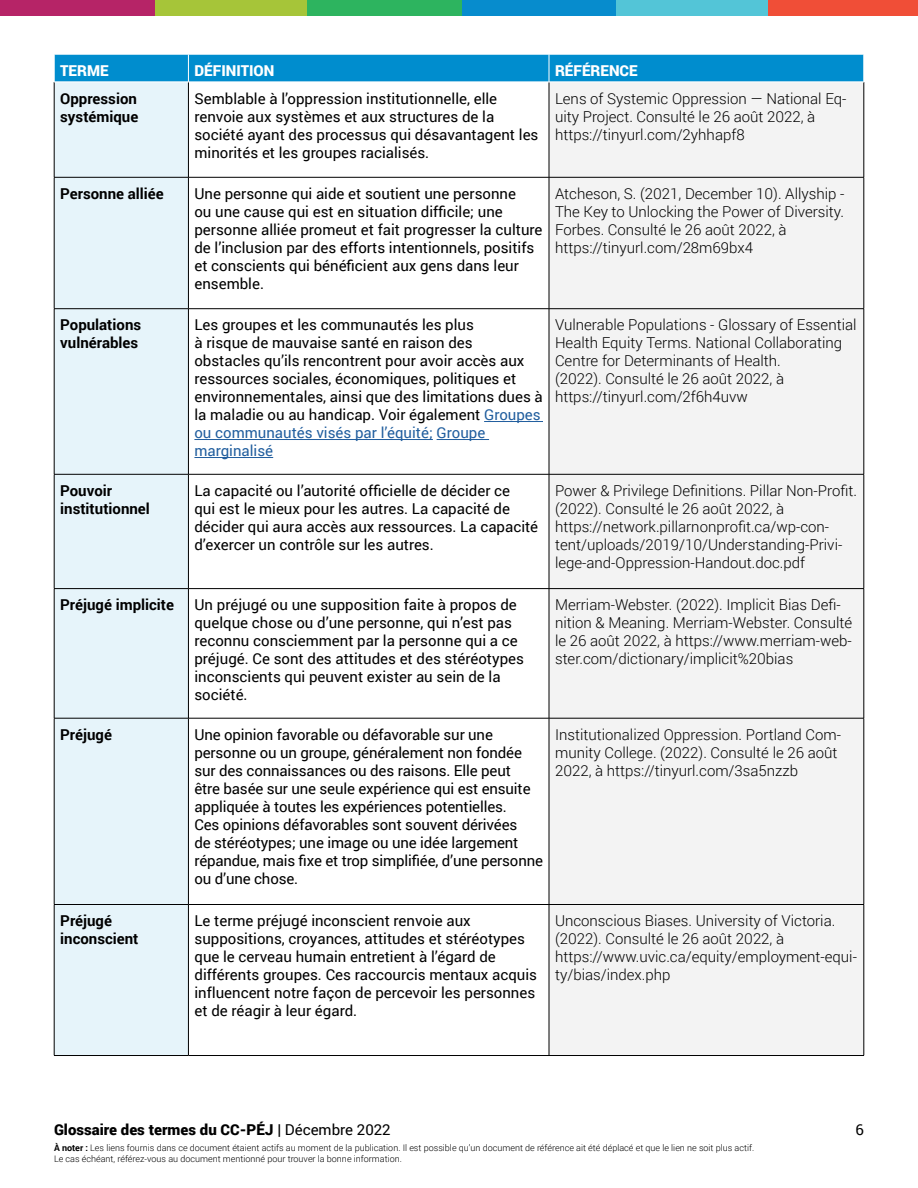
<style>
.page{position:relative;width:918px;height:1188px;background:#fff}
.page>*{position:absolute;margin:0;border:0;box-sizing:border-box;transform-origin:0 0}
.t1{font:15px/18px "Roboto";color:#000}
.t2{font:300 15px/18px "Roboto";color:#000}
.t3{font:700 15px/18px "Roboto";color:#000}
.t4{font:900 15px "Roboto";color:#000}
.t5{font:900 15px "Roboto";color:#fff}
.t6{font:300 9px/10.8px "Roboto";color:#000}
.s1{color:#215e9e}
.s2{font-weight:400}
.s3{font-weight:700}
</style>
<div class="page">
<div style="left:616px;top:0;width:155px;height:15px;background:#53c5d7"></div>
<div style="left:768px;top:0;width:150px;height:15px;background:#f04e37"></div>
<div style="left:461px;top:0;width:155px;height:15px;background:#078ccd"></div>
<div style="left:155px;top:0;width:154px;height:15px;background:#a6c539"></div>
<div style="left:307px;top:0;width:154px;height:15px;background:#2db45f"></div>
<div style="left:0;top:0;width:155px;height:15px;background:#b62467"></div>
<div style="left:55px;top:83px;width:133px;height:972px;background:#e6f4fa"></div>
<div style="left:550px;top:83px;width:314px;height:972px;background:#f3f3f3"></div>
<hr style="left:54px;top:177px;width:134px;height:1px;background:#000">
<hr style="left:54px;top:177px;width:1px;height:132px;background:#000">
<hr style="left:188px;top:177px;width:361px;height:1px;background:#000">
<hr style="left:188px;top:177px;width:1px;height:132px;background:#000">
<hr style="left:549px;top:177px;width:315px;height:1px;background:#000">
<hr style="left:549px;top:177px;width:1px;height:132px;background:#000">
<hr style="left:864px;top:177px;width:1px;height:132px;background:#000">
<hr style="left:54px;top:588px;width:134px;height:1px;background:#000">
<hr style="left:54px;top:589px;width:1px;height:129px;background:#000">
<hr style="left:188px;top:588px;width:361px;height:1px;background:#000">
<hr style="left:188px;top:589px;width:1px;height:129px;background:#000">
<hr style="left:549px;top:588px;width:315px;height:1px;background:#000">
<hr style="left:549px;top:589px;width:1px;height:129px;background:#000">
<hr style="left:864px;top:589px;width:1px;height:129px;background:#000">
<hr style="left:54px;top:474px;width:134px;height:1px;background:#000">
<hr style="left:54px;top:474px;width:1px;height:114px;background:#000">
<hr style="left:188px;top:474px;width:361px;height:1px;background:#000">
<hr style="left:188px;top:474px;width:1px;height:114px;background:#000">
<hr style="left:549px;top:474px;width:315px;height:1px;background:#000">
<hr style="left:549px;top:474px;width:1px;height:114px;background:#000">
<hr style="left:864px;top:474px;width:1px;height:114px;background:#000">
<hr style="left:54px;top:718px;width:134px;height:1px;background:#000">
<hr style="left:54px;top:718px;width:1px;height:186px;background:#000">
<hr style="left:188px;top:718px;width:361px;height:1px;background:#000">
<hr style="left:188px;top:718px;width:1px;height:186px;background:#000">
<hr style="left:549px;top:718px;width:315px;height:1px;background:#000">
<hr style="left:549px;top:718px;width:1px;height:186px;background:#000">
<hr style="left:864px;top:718px;width:1px;height:186px;background:#000">
<hr style="left:54px;top:1055px;width:134px;height:1px;background:#000">
<hr style="left:188px;top:1055px;width:361px;height:1px;background:#000">
<hr style="left:549px;top:1055px;width:315px;height:1px;background:#000">
<hr style="left:54px;top:82px;width:1px;height:95px;background:#000">
<hr style="left:188px;top:82px;width:1px;height:95px;background:#000">
<hr style="left:549px;top:82px;width:1px;height:95px;background:#000">
<hr style="left:864px;top:82px;width:1px;height:95px;background:#000">
<hr style="left:54px;top:308px;width:134px;height:1px;background:#000">
<hr style="left:54px;top:309px;width:1px;height:165px;background:#000">
<hr style="left:188px;top:308px;width:361px;height:1px;background:#000">
<hr style="left:188px;top:309px;width:1px;height:165px;background:#000">
<hr style="left:549px;top:308px;width:315px;height:1px;background:#000">
<hr style="left:549px;top:309px;width:1px;height:165px;background:#000">
<hr style="left:864px;top:309px;width:1px;height:165px;background:#000">
<hr style="left:54px;top:904px;width:134px;height:1px;background:#000">
<hr style="left:54px;top:905px;width:1px;height:150px;background:#000">
<hr style="left:188px;top:904px;width:361px;height:1px;background:#000">
<hr style="left:188px;top:905px;width:1px;height:150px;background:#000">
<hr style="left:549px;top:904px;width:315px;height:1px;background:#000">
<hr style="left:549px;top:905px;width:1px;height:150px;background:#000">
<hr style="left:864px;top:905px;width:1px;height:150px;background:#000">
<svg style="left:54px;top:54px;width:810px;height:28px;background:#0e93d0"></svg>
<hr style="left:54px;top:82px;width:134px;height:1px;background:#fff">
<hr style="left:188px;top:82px;width:361px;height:1px;background:#fff">
<hr style="left:549px;top:82px;width:315px;height:1px;background:#fff">
<hr style="left:484px;top:421px;width:59px;height:1px;background:#215e9e">
<hr style="left:194px;top:439px;width:239px;height:1px;background:#215e9e">
<hr style="left:437px;top:439px;width:52px;height:1px;background:#215e9e">
<hr style="left:194px;top:457px;width:79px;height:1px;background:#215e9e">
<p class="t5" style="left:60px;top:60px;width:50px">TERME</p>
<p class="t5" style="left:194px;top:60px;width:82px">DÉFINITION</p>
<p class="t5" style="left:555px;top:60px;width:84px">RÉFÉRENCE</p>
<p class="t3" style="left:60px;top:89px;width:80px">Oppression systémique</p>
<p class="t1" style="left:194px;top:89px;width:346px">Semblable à l’oppression institutionnelle, elle renvoie aux systèmes et aux structures de la société ayant des processus qui désavantagent les minorités et les groupes racialisés.</p>
<p class="t2" style="left:555px;top:89px;width:293px">Lens of Systemic Oppression — National Eq&shy;uity Project. Consulté le 26 août 2022, à https://tinyurl.com/2yhhapf8</p>
<p class="t3" style="left:60px;top:184px;width:105px">Personne alliée</p>
<p class="t1" style="left:194px;top:184px;width:350px">Une personne qui aide et soutient une personne<br>ou une cause qui est en situation difficile; une personne alliée promeut et fait progresser la culture de l’inclusion par des efforts intentionnels, positifs et conscients qui bénéficient aux gens dans leur ensemble.</p>
<p class="t2" style="left:555px;top:184px;width:291px">Atcheson, S. (2021, December 10). Allyship - The Key to Unlocking the Power of Diversity.<br>Forbes. Consulté le 26 août 2022, à https://tinyurl.com/28m69bx4</p>
<p class="t3" style="left:60px;top:316px;width:82px">Populations vulnérables</p>
<p class="t1" style="left:194px;top:316px;width:350px">Les groupes et les communautés les plus<br>à risque de mauvaise santé en raison des<br>obstacles qu’ils rencontrent pour avoir accès aux ressources sociales, économiques, politiques et environnementales, ainsi que des limitations dues à la maladie ou au handicap. Voir également <span class="s1">Groupes ou communautés visés par l’équité; Groupe marginalisé</span></p>
<p class="t2" style="left:555px;top:316px;width:303px">Vulnerable Populations - Glossary of Essential Health Equity Terms. National Collaborating Centre for Determinants of Health.<br>(2022). Consulté le 26 août 2022, à https://tinyurl.com/2f6h4uvw</p>
<p class="t3" style="left:60px;top:481px;width:91px">Pouvoir institutionnel</p>
<p class="t1" style="left:194px;top:481px;width:345px">La capacité ou l’autorité officielle de décider ce<br>qui est le mieux pour les autres. La capacité de décider qui aura accès aux ressources. La capacité d’exercer un contrôle sur les autres.</p>
<p class="t2" style="left:555px;top:481px;width:304px">Power &amp; Privilege Definitions. Pillar Non-Profit. (2022). Consulté le 26 août 2022, à https://network.pillarnonprofit.ca/wp-con&shy;tent/uploads/2019/10/Understanding-Privi&shy;lege-and-Oppression-Handout.doc.pdf</p>
<p class="t3" style="left:60px;top:595px;width:115px">Préjugé implicite</p>
<p class="t1" style="left:194px;top:595px;width:331px">Un préjugé ou une supposition faite à propos de quelque chose ou d’une personne, qui n’est pas reconnu consciemment par la personne qui a ce préjugé. Ce sont des attitudes et des stéréotypes inconscients qui peuvent exister au sein de la société.</p>
<p class="t2" style="left:555px;top:595px;width:299px">Merriam-Webster. (2022). Implicit Bias Defi&shy;nition &amp; Meaning. Merriam-Webster. Consulté le 26 août 2022, à https://www.merriam-web&shy;ster.com/dictionary/implicit%20bias</p>
<p class="t3" style="left:60px;top:725px;width:53px">Préjugé</p>
<p class="t1" style="left:194px;top:725px;width:350px">Une opinion favorable ou défavorable sur une personne ou un groupe, généralement non fondée sur des connaissances ou des raisons. Elle peut<br>être basée sur une seule expérience qui est ensuite appliquée à toutes les expériences potentielles.<br>Ces opinions défavorables sont souvent dérivées<br>de stéréotypes; une image ou une idée largement répandue, mais fixe et trop simplifiée, d’une personne ou d’une chose.</p>
<p class="t2" style="left:555px;top:725px;width:287px">Institutionalized Oppression. Portland Com&shy;munity College. (2022). Consulté le 26 août<br>2022, à https://tinyurl.com/3sa5nzzb</p>
<p class="t3" style="left:60px;top:911px;width:80px">Préjugé inconscient</p>
<p class="t1" style="left:194px;top:911px;width:344px">Le terme préjugé inconscient renvoie aux suppositions, croyances, attitudes et stéréotypes que le cerveau humain entretient à l’égard de différents groupes. Ces raccourcis mentaux acquis influencent notre façon de percevoir les personnes et de réagir à leur égard.</p>
<p class="t2" style="left:555px;top:911px;width:303px">Unconscious Biases. University of Victoria. (2022). Consulté le 26 août 2022, à https://www.uvic.ca/equity/employment-equi&shy;ty/bias/index.php</p>
<p class="t4" style="left:54px;top:1119px;width:338px">Glossaire des termes du CC-PÉJ | <span class="s2">Décembre 2022</span></p>
<p class="t1" style="left:856px;top:1120px;width:10px">6</p>
<p class="t6" style="left:54px;top:1142px;width:702px"><span class="s3">À noter :</span> Les liens fournis dans ce document étaient actifs au moment de la publication. Il est possible qu’un document de référence ait été déplacé et que le lien ne soit plus actif.<br>Le cas échéant, référez-vous au document mentionné pour trouver la bonne information.</p>
</div>
